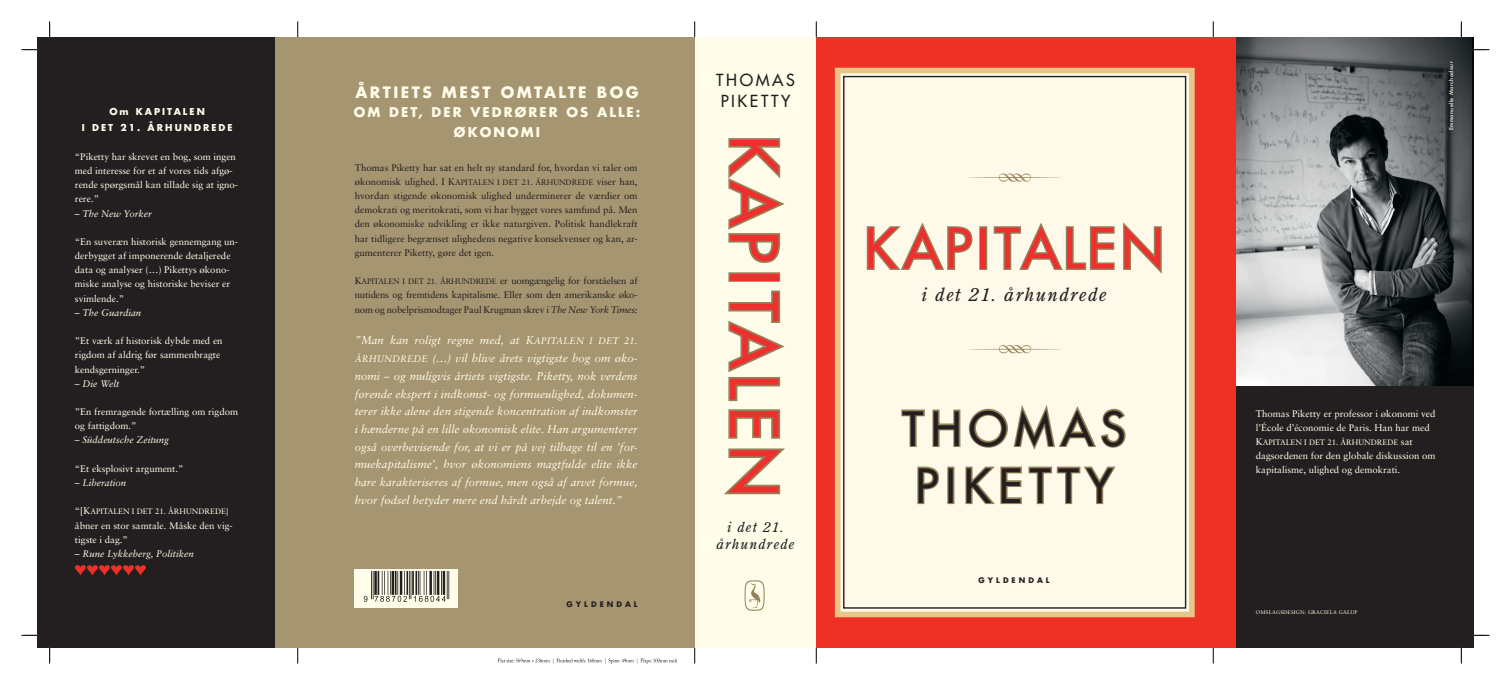
<style>
.page{position:relative;width:1511px;height:685px;background:#fff}
.page>*{position:absolute;margin:0;border:0;box-sizing:border-box;transform-origin:0 0}
.t1{font:63.96px "Futura";letter-spacing:.11em;color:#ee2f2e}
.t2{font:54.25px "Futura";letter-spacing:.08em;color:#ee2f2e}
.t3{font:45.94px/57.1px "Futura";letter-spacing:.16em;color:#231f20}
.t4{font:italic 18.38px "Century Old Style Std";letter-spacing:.08em;color:#231f20}
.t5{font:16.19px/21.2px "Futura";letter-spacing:.16em;color:#231f20}
.t6{font:700 15.31px "Futura";letter-spacing:.16em;color:#fffdea}
.t7{font:italic 14px/16.8px "Century Old Style Std";letter-spacing:.08em;color:#231f20;text-align:center}
.t8{font:700 13.12px/19.4px "Futura";letter-spacing:.16em;color:#fffdea;text-align:center}
.t9{font:italic 11.38px/17.7px "Sabon";color:#fffdea;text-align:justify}
.t10{font:9.62px/14.2px "Sabon";color:#fffdea}
.t11{font:9.62px/14.2px "Sabon";letter-spacing:-.01em;color:#231f20;text-align:justify}
.t12{font:italic 9.62px "Sabon";color:#fffdea}
.t13{font:700 9.28px/16.9px "Futura";letter-spacing:.22em;color:#fffdea;text-align:center}
.t14{font:7.88px "Sabon";color:#fffdea}
.t15{font:700 7.52px "Futura";letter-spacing:.4em;color:#231f20}
.t16{font:5.25px "Sabon";letter-spacing:.04em;color:#fffdea}
.t17{font:500 5.25px "Futura";letter-spacing:.08em;color:#fffdea}
.s1{font-size:9.62px}
.s2{font-size:7.88px}
.s3{font-style:italic}
</style>
<div class="page">
<svg style="left:1213px;top:21px;width:1px;height:16px"></svg>
<svg style="left:1213px;top:647px;width:1px;height:16px"></svg>
<svg style="left:816px;top:21px;width:1px;height:16px"></svg>
<svg style="left:816px;top:647px;width:1px;height:16px"></svg>
<svg style="left:694px;top:21px;width:1px;height:16px"></svg>
<svg style="left:694px;top:647px;width:1px;height:16px"></svg>
<svg style="left:297px;top:21px;width:1px;height:16px"></svg>
<svg style="left:297px;top:647px;width:1px;height:16px"></svg>
<svg style="left:497px;top:658px;width:180px;height:5px"></svg>
<div style="left:37px;top:37px;width:1436px;height:610px;background:#231f20"></div>
<div style="left:686px;top:37px;width:137px;height:610px;background:#fffdea"></div>
<div style="left:816px;top:37px;width:420px;height:610px;background:#ef3027"></div>
<div style="left:835px;top:68px;width:359px;height:549px;background:#fef9e8;border:6px solid #e9c586"></div>
<svg style="left:866px;top:222px;width:107px;height:48px"></svg>
<div style="left:979px;top:226px;width:8px;height:44px;border:3px solid #958159"></div>
<svg style="left:993px;top:222px;width:169px;height:52px"></svg>
<svg style="left:728px;top:138px;width:57px;height:125px"></svg>
<div style="left:728px;top:272px;width:52px;height:10px;border:3px solid #958159"></div>
<svg style="left:728px;top:290px;width:57px;height:149px"></svg>
<svg style="left:724px;top:448px;width:61px;height:47px"></svg>
<svg style="left:901px;top:405px;width:225px;height:45px"></svg>
<svg style="left:917px;top:466px;width:22px;height:39px"></svg>
<div style="left:947px;top:466px;width:7px;height:38px;border:3px solid #958159"></div>
<svg style="left:965px;top:466px;width:151px;height:39px"></svg>
<svg style="left:969px;top:173px;width:91px;height:9px"></svg>
<svg style="left:969px;top:345px;width:91px;height:8px"></svg>
<div style="left:275px;top:37px;width:419px;height:610px;background:#a69571"></div>
<img style="left:744px;top:580px;width:21px;height:31px">
<div style="left:355px;top:569px;width:103px;height:38px;background:#fffdea"></div>
<svg style="left:75px;top:565px;width:71px;height:10px"></svg>
<img style="left:1236px;top:37px;width:237px;height:348px">
<img style="left:363px;top:571px;width:87px;height:30px">
<svg style="left:21px;top:49px;width:16px;height:1px"></svg>
<svg style="left:1473px;top:49px;width:16px;height:1px"></svg>
<svg style="left:21px;top:634px;width:16px;height:2px"></svg>
<svg style="left:1473px;top:634px;width:16px;height:2px"></svg>
<svg style="left:49px;top:21px;width:1px;height:16px"></svg>
<svg style="left:49px;top:647px;width:1px;height:16px"></svg>
<svg style="left:1460px;top:21px;width:2px;height:16px"></svg>
<svg style="left:1460px;top:647px;width:2px;height:16px"></svg>
<p class="t13" style="left:82px;top:102px;width:152px">Om KAPITALEN<br>I DET 21. ÅRHUNDREDE</p>
<p class="t10" style="left:75px;top:149px;width:165px">“Piketty har skrevet en bog, som ingen med interesse for et af vores tids afgø&shy;rende spørgsmål kan tillade sig at igno&shy;rere.”</p>
<p class="t12" style="left:75px;top:207px;width:78px">– The New Yorker</p>
<p class="t10" style="left:75px;top:234px;width:165px">“En suveræn historisk gennemgang un&shy;derbygget af imponerende detaljerede data og analyser (…) Pikettys økono&shy;miske analyse og historiske beviser er svimlende.”</p>
<p class="t12" style="left:75px;top:307px;width:68px">– The Guardian</p>
<p class="t10" style="left:75px;top:333px;width:149px">”Et værk af historisk dybde med en rigdom af aldrig før sammenbragte kendsgerninger.”</p>
<p class="t12" style="left:75px;top:378px;width:46px">– Die Welt</p>
<p class="t10" style="left:75px;top:404px;width:165px">”En fremragende fortælling om rigdom og fattigdom.”</p>
<p class="t12" style="left:75px;top:434px;width:96px">– Süddeutsche Zeitung</p>
<p class="t10" style="left:75px;top:461px;width:110px">“Et eksplosivt argument.”</p>
<p class="t12" style="left:75px;top:477px;width:53px">– Liberation</p>
<p class="t14" style="left:75px;top:507px;width:155px"><span class="s1">“[K</span>APITALEN I DET 21. ÅRHUNDREDE]</p>
<p class="t10" style="left:75px;top:518px;width:159px">åbner en stor samtale. Måske den vig&shy;tigste i dag.”</p>
<p class="t12" style="left:75px;top:548px;width:120px">– Rune Lykkeberg, Politiken</p>
<h3 class="t6" style="left:355px;top:81px;width:285px">ÅRTIETS MEST OMTALTE BOG</h3>
<h3 class="t8" style="left:354px;top:102px;width:288px">OM DET, DER VEDRØRER OS ALLE:<br>ØKONOMI</h3>
<p class="t11" style="left:355px;top:160px;width:284px">Thomas Piketty har sat en helt ny standard for, hvordan vi taler om økonomisk ulighed. I K<span class="s2">APITALEN I DET 21. ÅRHUNDREDE</span> viser han, hvordan stigende økonomisk ulighed underminerer de værdier om demokrati og meritokrati, som vi har bygget vores samfund på. Men den økonomiske udvikling er ikke naturgiven. Politisk handlekraft har tidligere begrænset ulighedens negative konsekvenser og kan, ar&shy;gumenterer Piketty, gøre det igen.</p>
<p class="t11" style="left:355px;top:274px;width:284px">K<span class="s2">APITALEN I DET 21. ÅRHUNDREDE</span> er uomgængelig for forståelsen af nutidens og fremtidens kapitalisme. Eller som den amerikanske øko&shy;nom og nobelprismodtager Paul Krugman skrev i <span class="s3">The New York Times:</span></p>
<p class="t9" style="left:355px;top:331px;width:284px">”Man kan roligt regne med, at K<span class="s1">APITALEN I DET 21.<br>ÅRHUNDREDE</span> (…) vil blive årets vigtigste bog om øko&shy;nomi – og muligvis årtiets vigtigste. Piketty, nok verdens førende ekspert i indkomst- og formueulighed, dokumen&shy;terer ikke alene den stigende koncentration af indkomster i hænderne på en lille økonomisk elite. Han argumenterer også overbevisende for, at vi er på vej tilbage til en ’for&shy;muekapitalisme’, hvor økonomiens magtfulde elite ikke bare karakteriseres af formue, men også af arvet formue, hvor fødsel betyder mere end hårdt arbejde og talent.”</p>
<p class="t15" style="left:566px;top:599px;width:73px">GYLDENDAL</p>
<h3 class="t5" style="left:716px;top:69px;width:80px">THOMAS<br>PIKETTY</h3>
<h1 class="t1" style="left:795px;top:135px;width:362px;rotate:90deg">KAPITALEN</h1>
<h3 class="t7" style="left:716px;top:518px;width:80px">i det 21. århundrede</h3>
<h2 class="t2" style="left:864px;top:213px;width:301px">KAPITALEN</h2>
<h3 class="t4" style="left:921px;top:283px;width:187px">i det 21. århundrede</h3>
<h3 class="t3" style="left:902px;top:400px;width:224px">THOMAS<br>PIKETTY</h3>
<p class="t15" style="left:978px;top:574px;width:73px">GYLDENDAL</p>
<p class="t17" style="left:1447px;top:130px;width:70px;rotate:-90deg">Emmanuelle Marchadour</p>
<p class="t10" style="left:1255px;top:406px;width:181px">Thomas Piketty er professor i økonomi ved l’École d’économie de Paris. Han har med</p>
<p class="t14" style="left:1255px;top:437px;width:158px"><span class="s1">K</span>APITALEN I DET 21. ÅRHUNDREDE <span class="s1">sat</span></p>
<p class="t10" style="left:1255px;top:448px;width:181px">dagsordenen for den globale diskussion om kapitalisme, ulighed og demokrati.</p>
<p class="t16" style="left:1255px;top:609px;width:103px">OMSLAGSDESIGN: GRACIELA GALUP</p>
</div>
